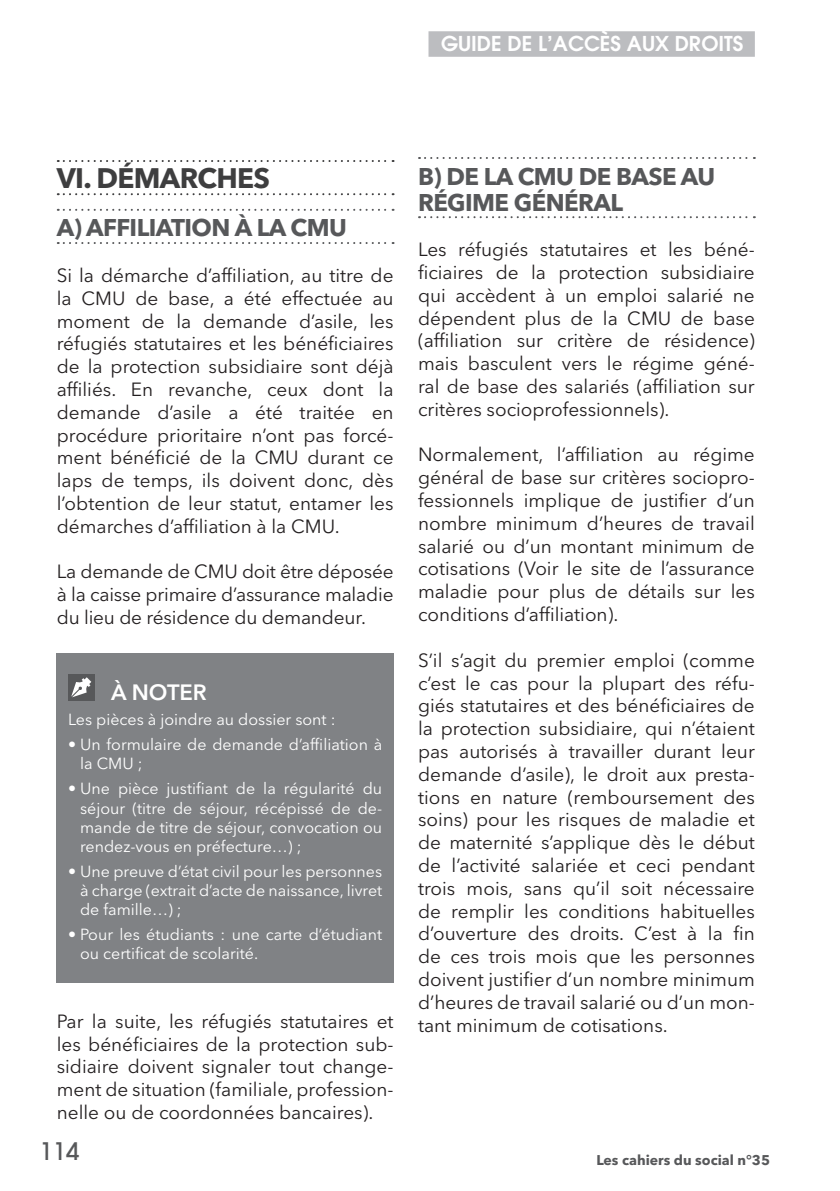
<style>
.page{position:relative;width:840px;height:1191px;background:#fff}
.page>*{position:absolute;margin:0;border:0;box-sizing:border-box;transform-origin:0 0}
.t1{font:700 28px "Avenir Next LT Pro";letter-spacing:-.025em;color:#3e3e3f}
.t2{font:700 24px/26px "Avenir Next LT Pro";letter-spacing:-.025em;color:#57585a}
.t3{font:500 24px "ITC Avant Garde Pro";color:#57585a}
.t4{font:600 22px "Avenir Next LT Pro";color:#fff}
.t5{font:600 20.4px "ITC Avant Garde Pro";color:#fff}
.t6{font:19px/22.8px "Avenir Next LT Pro";color:#231f20;text-align:justify}
.t7{font:16px/19.2px "Avenir Next LT Pro";color:#fff}
.t8{font:700 14px "Avenir Next LT Pro";color:#57585a}
</style>
<div class="page">
<div style="left:428px;top:31px;width:326px;height:26px;background:#bcbdc0"></div>
<div style="left:57px;top:654px;width:336px;height:329px;background:#808285"></div>
<svg style="left:58px;top:160px;width:335px;height:2px"></svg>
<svg style="left:58px;top:193px;width:335px;height:2px"></svg>
<svg style="left:58px;top:209px;width:335px;height:2px"></svg>
<svg style="left:58px;top:242px;width:335px;height:2px"></svg>
<div style="left:68px;top:674px;width:26px;height:26px;background:#57585a"></div>
<svg style="left:71px;top:677px;width:20px;height:20px"></svg>
<svg style="left:419px;top:157px;width:335px;height:2px"></svg>
<svg style="left:419px;top:216px;width:335px;height:2px"></svg>
<p class="t5" style="left:441px;top:30px;width:304px">GUIDE DE L’ACCÈS AUX DROITS</p>
<h1 class="t1" style="left:57px;top:161px;width:214px">VI. DÉMARCHES</h1>
<p class="t2" style="left:57px;top:215px;width:291px">A) AFFILIATION À LA CMU</p>
<p class="t6" style="left:57px;top:264px;width:338px">Si la démarche d’affiliation, au titre de la CMU de base, a été effectuée au moment de la demande d’asile, les réfugiés statutaires et les bénéficiaires de la protection subsidiaire sont déjà affiliés. En revanche, ceux dont la demande d’asile a été traitée en procédure prioritaire n’ont pas forcé&shy;ment bénéficié de la CMU durant ce laps de temps, ils doivent donc, dès l’obtention de leur statut, entamer les démarches d’affiliation à la CMU.</p>
<p class="t6" style="left:57px;top:560px;width:338px">La demande de CMU doit être déposée à la caisse primaire d’assurance maladie du lieu de résidence du demandeur.</p>
<p class="t4" style="left:111px;top:679px;width:97px">À NOTER</p>
<p class="t7" style="left:68px;top:710px;width:269px">Les pièces à joindre au dossier sont :</p>
<p class="t7" style="left:80px;top:735px;width:303px;text-indent:-12px">• Un formulaire de demande d’affiliation à la CMU ;</p>
<p class="t7" style="left:80px;top:779px;width:303px;text-align:justify;text-indent:-12px">• Une pièce justifiant de la régularité du séjour (titre de séjour, récépissé de de&shy;mande de titre de séjour, convocation ou rendez-vous en préfecture…) ;</p>
<p class="t7" style="left:80px;top:861px;width:303px;text-align:justify;text-indent:-12px">• Une preuve d’état civil pour les personnes à charge (extrait d’acte de naissance, livret de famille…) ;</p>
<p class="t7" style="left:80px;top:925px;width:303px;text-indent:-12px">• Pour les étudiants : une carte d’étudiant ou certificat de scolarité.</p>
<p class="t6" style="left:57px;top:1009px;width:338px">Par la suite, les réfugiés statutaires et les bénéficiaires de la protection sub&shy;sidiaire doivent signaler tout change&shy;ment de situation (familiale, profession&shy;nelle ou de coordonnées bancaires).</p>
<p class="t3" style="left:40px;top:1136px;width:41px">114</p>
<p class="t2" style="left:418px;top:163px;width:298px">B) DE LA CMU DE BASE AU<br>RÉGIME GÉNÉRAL</p>
<p class="t6" style="left:418px;top:238px;width:338px">Les réfugiés statutaires et les béné&shy;ficiaires de la protection subsidiaire qui accèdent à un emploi salarié ne dépendent plus de la CMU de base (affiliation sur critère de résidence) mais basculent vers le régime géné&shy;ral de base des salariés (affiliation sur critères socioprofessionnels).</p>
<p class="t6" style="left:418px;top:443px;width:338px">Normalement, l’affiliation au régime général de base sur critères sociopro&shy;fessionnels implique de justifier d’un nombre minimum d’heures de travail salarié ou d’un montant minimum de cotisations (Voir le site de l’assurance maladie pour plus de détails sur les conditions d’affiliation).</p>
<p class="t6" style="left:418px;top:648px;width:338px">S’il s’agit du premier emploi (comme c’est le cas pour la plupart des réfu&shy;giés statutaires et des bénéficiaires de la protection subsidiaire, qui n’étaient pas autorisés à travailler durant leur demande d’asile), le droit aux presta&shy;tions en nature (remboursement des soins) pour les risques de maladie et de maternité s’applique dès le début de l’activité salariée et ceci pendant trois mois, sans qu’il soit nécessaire de remplir les conditions habituelles d’ouverture des droits. C’est à la fin de ces trois mois que les personnes doivent justifier d’un nombre minimum d’heures de travail salarié ou d’un mon&shy;tant minimum de cotisations.</p>
<p class="t8" style="left:596px;top:1151px;width:175px">Les cahiers du social n°35</p>
</div>
